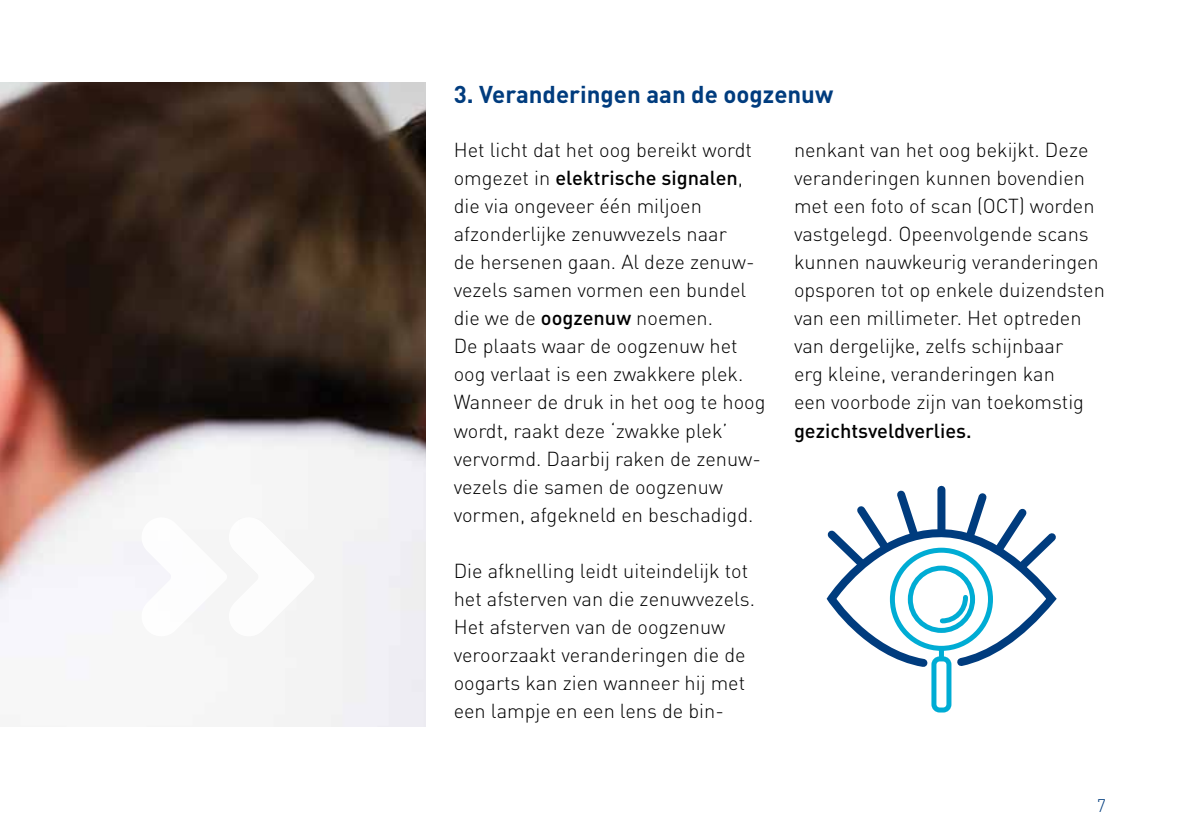
<style>
.page{position:relative;width:1191px;height:840px;background:#fff}
.page>*{position:absolute;margin:0;border:0;box-sizing:border-box;transform-origin:0 0}
.t1{font:700 24px "DINOT";color:#003c7e}
.t2{font:300 20px/28px "DINOT";color:#000}
.t3{font:500 20px "DINOT";color:#000}
.t4{font:300 18px "DINOT";color:#003c7e}
.s1{font-weight:500}
</style>
<div class="page">
<img style="left:0;top:82px;width:425px;height:644px">
<svg style="left:140px;top:517px;width:175px;height:119px"></svg>
<div style="left:931px;top:656px;width:20px;height:56px;border:5px solid #00acd4;border-radius:6px"></div>
<svg style="left:826px;top:485px;width:231px;height:186px"></svg>
<div style="left:937px;top:489px;width:8px;height:42px;background:#003c7e"></div>
<svg style="left:959px;top:487px;width:98px;height:90px"></svg>
<svg style="left:826px;top:485px;width:98px;height:89px"></svg>
<p class="t1" style="left:454px;top:79px;width:381px">3. Veranderingen aan de oogzenuw</p>
<p class="t2" style="left:454px;top:136px;width:313px">Het licht dat het oog bereikt wordt omgezet in <span class="s1">elektrische signalen</span>, die via ongeveer één miljoen afzonderlijke zenuwvezels naar<br>de hersenen gaan. Al deze zenuw&shy;vezels samen vormen een bundel die we de <span class="s1">oogzenuw</span> noemen.<br>De plaats waar de oogzenuw het oog verlaat is een zwakkere plek.<br>Wanneer de druk in het oog te hoog wordt, raakt deze ‘zwakke plek’ vervormd. Daarbij raken de zenuw&shy;vezels die samen de oogzenuw vormen, afgekneld en beschadigd.</p>
<p class="t2" style="left:454px;top:556px;width:303px">Die afknelling leidt uiteindelijk tot het afsterven van die zenuwvezels.<br>Het afsterven van de oogzenuw veroorzaakt veranderingen die de oogarts kan zien wanneer hij met een lampje en een lens de bin-</p>
<p class="t2" style="left:794px;top:136px;width:312px">nenkant van het oog bekijkt. Deze veranderingen kunnen bovendien met een foto of scan (OCT) worden vastgelegd. Opeenvolgende scans kunnen nauwkeurig veranderingen opsporen tot op enkele duizendsten van een millimeter. Het optreden van dergelijke, zelfs schijnbaar<br>erg kleine, veranderingen kan<br>een voorbode zijn van toekomstig</p>
<p class="t3" style="left:794px;top:417px;width:179px">gezichtsveldverlies.</p>
<p class="t4" style="left:1096px;top:793px;width:11px">7</p>
</div>
